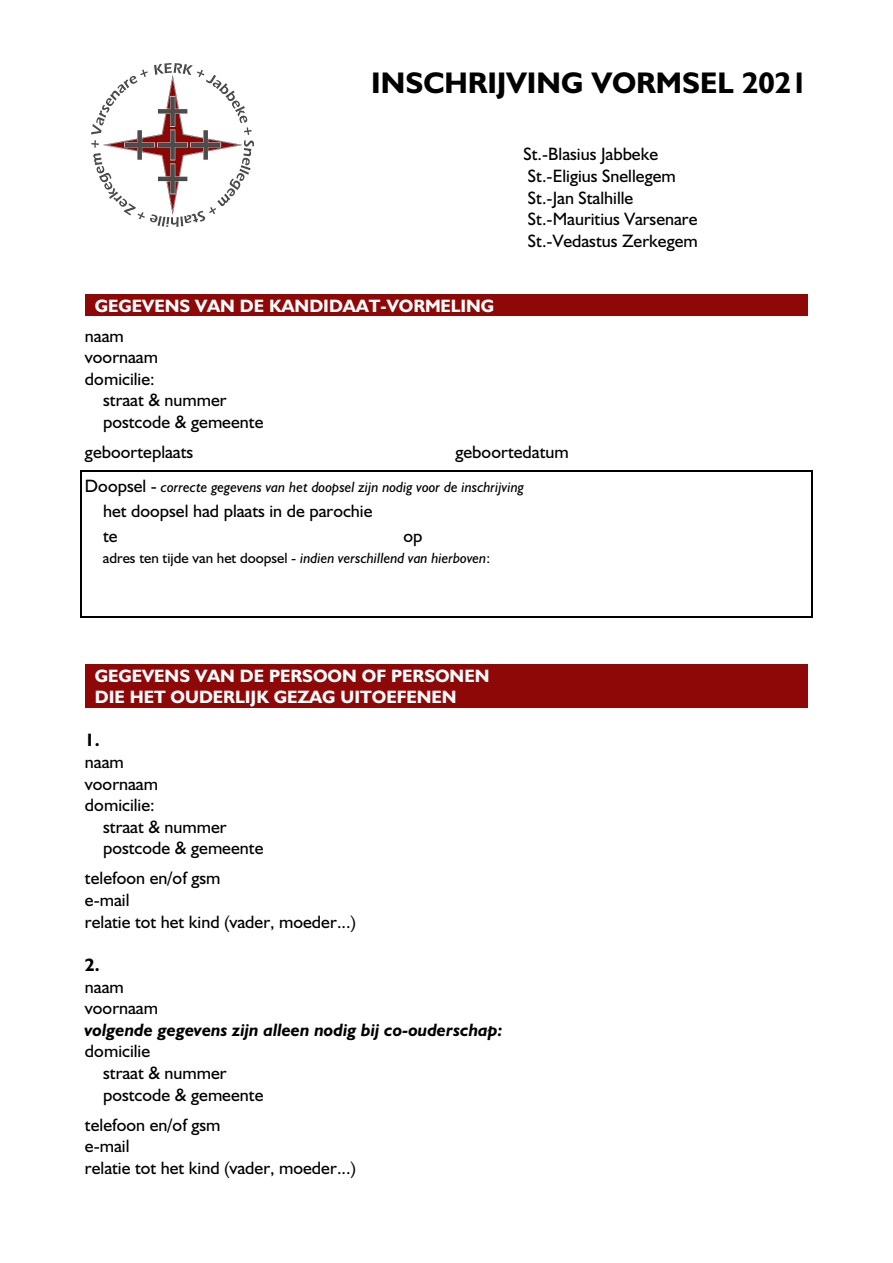
<style>
.page{position:relative;width:893px;height:1263px;background:#fff}
.page>*{position:absolute;margin:0;border:0;box-sizing:border-box;transform-origin:0 0}
.t1{font:700 30px "Humanist 521 BT";color:#000}
.t2{font:18px/21.6px "Humanist 521 BT";color:#000}
.t3{font:700 18px/21.6px "Humanist 521 BT";color:#fff}
.t4{font:italic 700 18px "Humanist 521 BT";color:#000}
.t5{font:700 18px "Humanist 521 BT";color:#000}
.t6{font:italic 15px "Humanist 521 BT";color:#000}
.s1{font-style:normal;font-size:18px}
.s2{font-style:normal}
</style>
<div class="page">
<div style="left:85px;top:294px;width:723px;height:22px;background:#8f0808"></div>
<hr style="left:80px;top:471px;width:2px;height:30px;background:#000">
<hr style="left:811px;top:471px;width:1px;height:30px;background:#000">
<hr style="left:80px;top:471px;width:732px;height:1px;background:#000">
<hr style="left:80px;top:498px;width:2px;height:27px;background:#000">
<svg style="left:811px;top:501px;width:1px;height:22px"></svg>
<hr style="left:80px;top:523px;width:2px;height:48px;background:#000">
<hr style="left:811px;top:523px;width:1px;height:48px;background:#000">
<hr style="left:80px;top:569px;width:2px;height:27px;background:#000">
<hr style="left:80px;top:593px;width:2px;height:25px;background:#000">
<svg style="left:811px;top:571px;width:1px;height:45px"></svg>
<hr style="left:80px;top:616px;width:732px;height:2px;background:#000">
<div style="left:85px;top:664px;width:723px;height:22px;background:#8f0808"></div>
<div style="left:85px;top:686px;width:723px;height:21px;background:#8f0808"></div>
<img style="left:92px;top:64px;width:162px;height:162px">
<h1 class="t1" style="left:371px;top:70px;width:438px">INSCHRIJVING VORMSEL 2021</h1>
<p class="t2" style="left:523px;top:145px;width:176px">St.-Blasius Jabbeke<br>St.-Eligius Snellegem<br>St.-Jan Stalhille<br>St.-Mauritius Varsenare<br>St.-Vedastus Zerkegem</p>
<p class="t3" style="left:95px;top:296px;width:401px">GEGEVENS VAN DE KANDIDAAT-VORMELING</p>
<p class="t2" style="left:85px;top:326px;width:40px">naam</p>
<p class="t2" style="left:85px;top:348px;width:75px">voornaam</p>
<p class="t2" style="left:85px;top:369px;width:71px">domicilie:</p>
<p class="t2" style="left:103px;top:391px;width:125px">straat &amp; nummer</p>
<p class="t2" style="left:103px;top:412px;width:162px">postcode &amp; gemeente</p>
<p class="t2" style="left:85px;top:443px;width:110px">geboorteplaats</p>
<p class="t2" style="left:455px;top:443px;width:115px">geboortedatum</p>
<p class="t6" style="left:85px;top:481px;width:441px"><span class="s1">Doopsel -</span> correcte gegevens van het doopsel zijn nodig voor de inschrijving</p>
<p class="t2" style="left:103px;top:500px;width:271px;line-height:24.5px">het doopsel had plaats in de parochie te</p>
<p class="t2" style="left:404px;top:526px;width:20px">op</p>
<p class="t6" style="left:103px;top:552px;width:389px"><span class="s2">adres ten tijde van het doopsel</span> - indien verschillend van hierboven<span class="s2">:</span></p>
<p class="t3" style="left:95px;top:666px;width:396px">GEGEVENS VAN DE PERSOON OF PERSONEN<br>DIE HET OUDERLIJK GEZAG UITOEFENEN</p>
<p class="t5" style="left:85px;top:733px;width:16px">1.</p>
<p class="t2" style="left:85px;top:752px;width:40px">naam</p>
<p class="t2" style="left:85px;top:774px;width:75px">voornaam</p>
<p class="t2" style="left:85px;top:796px;width:71px">domicilie:</p>
<p class="t2" style="left:103px;top:817px;width:125px">straat &amp; nummer</p>
<p class="t2" style="left:103px;top:839px;width:162px">postcode &amp; gemeente</p>
<p class="t2" style="left:85px;top:869px;width:273px">telefoon en/of gsm<br>e-mail<br>relatie tot het kind (vader, moeder...)</p>
<p class="t5" style="left:85px;top:957px;width:16px">2.</p>
<p class="t2" style="left:85px;top:977px;width:75px">naam voornaam</p>
<p class="t4" style="left:85px;top:1022px;width:419px">volgende gegevens zijn alleen nodig bij co-ouderschap:</p>
<p class="t2" style="left:103px;top:1042px;width:162px;text-indent:-18px">domicilie<br>straat &amp; nummer postcode &amp; gemeente</p>
<p class="t2" style="left:85px;top:1115px;width:273px">telefoon en/of gsm<br>e-mail<br>relatie tot het kind (vader, moeder...)</p>
</div>
